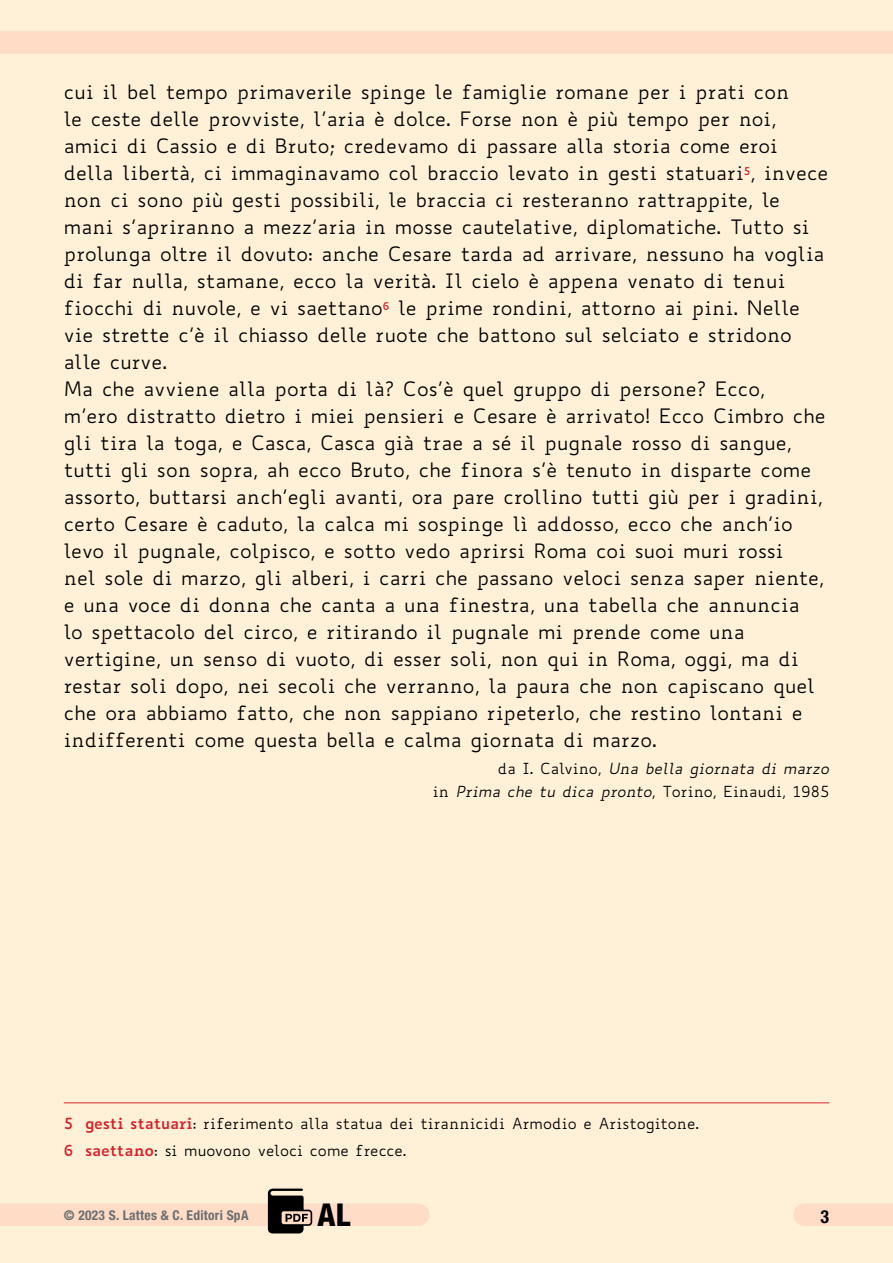
<style>
.page{position:relative;width:893px;height:1263px;background:#fff0d8}
.page>*{position:absolute;margin:0;border:0;box-sizing:border-box;transform-origin:0 0}
.t1{font:800 condensed 31.5px "Helvetica Neue LT Std";color:#000}
.t2{font:19.5px/27px "Biancoenero";color:#000}
.t3{font:700 condensed 18px "Helvetica Neue LT Std";color:#000}
.t4{font:15px/26.7px "Biancoenero";color:#000}
.t5{font:italic 15px/22.5px "Biancoenero";color:#000;text-align:right}
.t6{font:700 condensed 13.5px "Helvetica Neue LT Std";letter-spacing:.02em;color:#6d6e71}
.s1{font-style:normal}
.s2{font-weight:700;color:#d2232a}
</style>
<div class="page">
<div style="left:0;top:1203px;width:418px;height:23px;background:#fedcc6"></div>
<div style="left:0;top:31px;width:893px;height:23px;background:#fedcc6"></div>
<hr style="left:64px;top:1102px;width:765px;height:1px;background:#d2232a">
<div style="left:804px;top:1203px;width:89px;height:23px;background:#fedcc6"></div>
<svg style="left:268px;top:1188px;width:44px;height:45px"></svg>
<p class="t2" style="left:64px;top:78px;width:766px">cui il bel tempo primaverile spinge le famiglie romane per i prati con<br>le ceste delle provviste, l’aria è dolce. Forse non è più tempo per noi, amici di Cassio e di Bruto; credevamo di passare alla storia come eroi della libertà, ci immaginavamo col braccio levato in gesti statuari<sup>5</sup>, invece non ci sono più gesti possibili, le braccia ci resteranno rattrappite, le mani s’apriranno a mezz’aria in mosse cautelative, diplomatiche. Tutto si prolunga oltre il dovuto: anche Cesare tarda ad arrivare, nessuno ha voglia di far nulla, stamane, ecco la verità. Il cielo è appena venato di tenui fiocchi di nuvole, e vi saettano<sup>6</sup> le prime rondini, attorno ai pini. Nelle vie strette c’è il chiasso delle ruote che battono sul selciato e stridono alle curve.<br>Ma che avviene alla porta di là? Cos’è quel gruppo di persone? Ecco,<br>m’ero distratto dietro i miei pensieri e Cesare è arrivato! Ecco Cimbro che gli tira la toga, e Casca, Casca già trae a sé il pugnale rosso di sangue, tutti gli son sopra, ah ecco Bruto, che finora s’è tenuto in disparte come assorto, buttarsi anch’egli avanti, ora pare crollino tutti giù per i gradini, certo Cesare è caduto, la calca mi sospinge lì addosso, ecco che anch’io levo il pugnale, colpisco, e sotto vedo aprirsi Roma coi suoi muri rossi<br>nel sole di marzo, gli alberi, i carri che passano veloci senza saper niente, e una voce di donna che canta a una finestra, una tabella che annuncia<br>lo spettacolo del circo, e ritirando il pugnale mi prende come una vertigine, un senso di vuoto, di esser soli, non qui in Roma, oggi, ma di restar soli dopo, nei secoli che verranno, la paura che non capiscano quel che ora abbiamo fatto, che non sappiano ripeterlo, che restino lontani e indifferenti come questa bella e calma giornata di marzo.</p>
<p class="t5" style="left:433px;top:757px;width:398px"><span class="s1">da I. Calvino,</span> Una bella giornata di marzo<br><span class="s1">in</span> Prima che tu dica pronto<span class="s1">, Torino, Einaudi, 1985</span></p>
<p class="t4" style="left:64px;top:1110px;width:637px"><span class="s2">5 gesti statuari</span>: riferimento alla statua dei tirannicidi Armodio e Aristogitone.<br><span class="s2">6 saettano</span>: si muovono veloci come frecce.</p>
<p class="t6" style="left:64px;top:1206px;width:186px">© 2023 S. Lattes &amp; C. Editori SpA</p>
<h1 class="t1" style="left:318px;top:1195px;width:34px">AL</h1>
<p class="t3" style="left:820px;top:1206px;width:10px">3</p>
</div>
